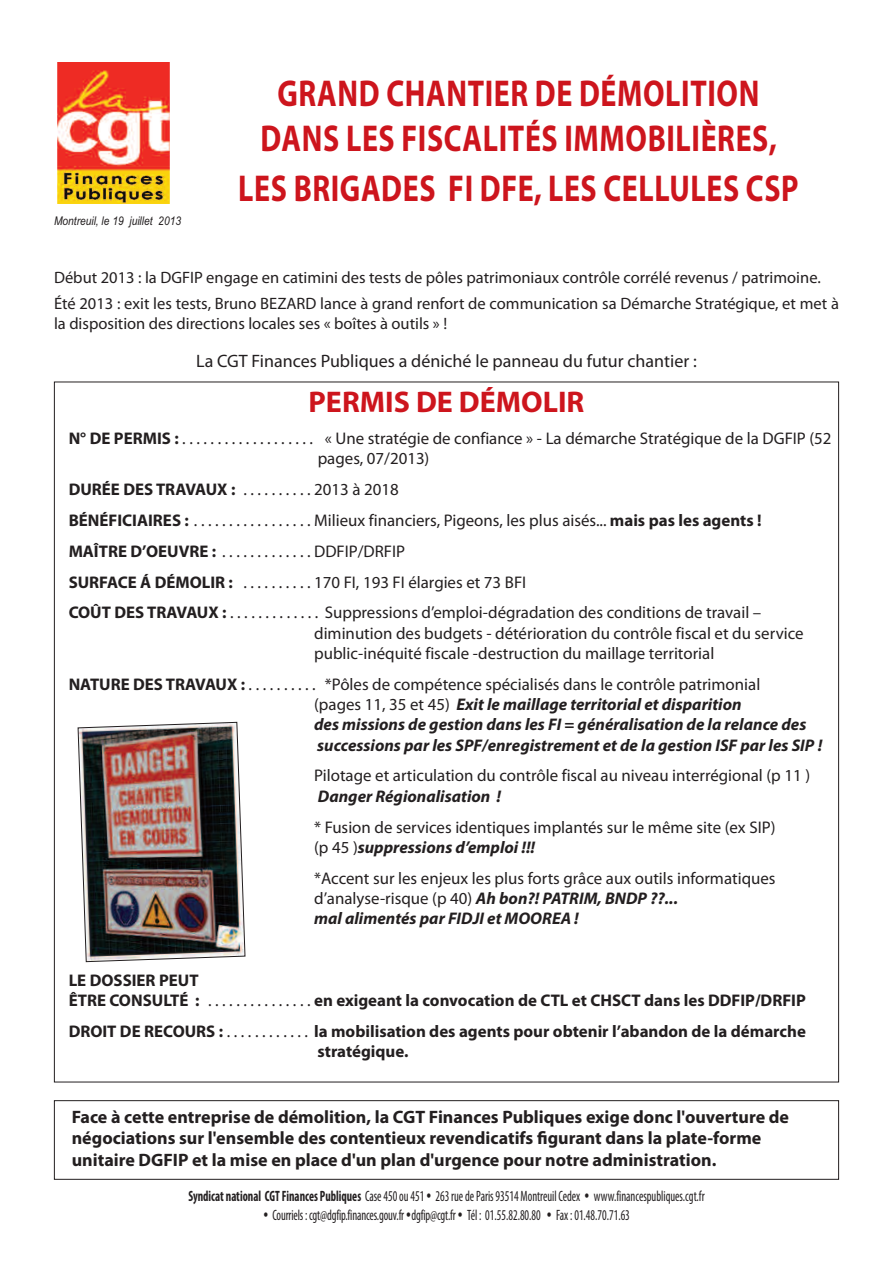
<style>
.page{position:relative;width:893px;height:1263px;background:#fff}
.page>*{position:absolute;margin:0;border:0;box-sizing:border-box;transform-origin:0 0}
.t1{font:700 37.5px/45px "Myriad Pro";letter-spacing:.02em;color:#cd151d;text-align:center;scale:.8 1}
.t2{font:700 30px "Myriad Pro";color:#cd151d}
.t3{font:700 18px/21.6px "Myriad Pro";color:#231f20}
.t4{font:18px "Myriad Pro";color:#231f20}
.t5{font:16.8px/20.2px "Myriad Pro";color:#231f20}
.t6{font:italic 700 16.8px/20.2px "Myriad Pro";color:#231f20}
.t7{font:700 16.8px/20.2px "Myriad Pro";color:#231f20}
.t8{font:16.5px/26.2px "Myriad Pro";color:#231f20}
.t9{font:condensed 15px/18.3px "Myriad Pro";color:#231f20;scale:.8 1}
.t10{font:italic 12px "Arial";color:#231f20;scale:.85 1}
.s1{font-weight:700}
.s2{font-style:normal}
.s3{font-weight:400;font-style:normal}
.s4{font-weight:700;font-style:italic}
.s5{font-weight:400}
</style>
<div class="page">
<img style="left:58px;top:63px;width:111px;height:140px">
<div style="left:54px;top:59px;width:119px;height:148px;border:3px solid #fff"></div>
<div style="left:54px;top:1100px;width:785px;height:80px;border:1px solid #231f20"></div>
<img style="left:77px;top:721px;width:169px;height:241px">
<p class="t10" style="left:54px;top:213px;width:151px">Montreuil, le 19 juillet 2013</p>
<h1 class="t1" style="left:261px;top:74px;width:647px">GRAND CHANTIER DE DÉMOLITION<br>DANS LES FISCALITÉS IMMOBILIÈRES,</h1>
<h1 class="t1" style="left:238px;top:169px;width:702px">LES BRIGADES FI DFE, LES CELLULES CSP</h1>
<p class="t8" style="left:54px;top:265px;width:786px">Début 2013 : la DGFIP engage en catimini des tests de pôles patrimoniaux contrôle corrélé revenus / patrimoine.<br>Été 2013 : exit les tests, Bruno BEZARD lance à grand renfort de communication sa Démarche Stratégique, et met à</p>
<p class="t8" style="left:54px;top:311px;width:395px">la disposition des directions locales ses « boîtes à outils » !</p>
<p class="t4" style="left:196px;top:355px;width:502px">La CGT Finances Publiques a déniché le panneau du futur chantier :</p>
<h2 class="t2" style="left:309px;top:391px;width:277px">PERMIS DE DÉMOLIR</h2>
<p class="t5" style="left:318px;top:429px;width:515px;text-indent:-249px"><span class="s1">N° DE PERMIS :</span> . . . . . . . . . . . . . . . . . . . « Une stratégie de confiance » - La démarche Stratégique de la DGFIP (52 pages, 07/2013)</p>
<p class="t5" style="left:69px;top:475px;width:694px;line-height:30.9px"><span class="s1">DURÉE DES TRAVAUX :</span> . . . . . . . . . . 2013 à 2018<br><span class="s1">BÉNÉFICIAIRES :</span> . . . . . . . . . . . . . . . . . Milieux financiers, Pigeons, les plus aisés... <span class="s1">mais pas les agents !<br>MAÎTRE D’OEUVRE :</span> . . . . . . . . . . . . . DDFIP/DRFIP<br><span class="s1">SURFACE Á DÉMOLIR :</span> . . . . . . . . . . 170 FI, 193 FI élargies et 73 BFI<br><span class="s1">COÛT DES TRAVAUX :</span> . . . . . . . . . . . . . Suppressions d’emploi-dégradation des conditions de travail –</p>
<p class="t5" style="left:314px;top:624px;width:491px">diminution des budgets - détérioration du contrôle fiscal et du service public-inéquité fiscale -destruction du maillage territorial</p>
<p class="t6" style="left:314px;top:675px;width:510px;text-indent:-245px"><span class="s2">NATURE DES TRAVAUX :</span> <span class="s3">. . . . . . . . . . *Pôles de compétence spécialisés dans le contrôle patrimonial<br>(pages 11, 35 et 45)</span> Exit le maillage territorial et disparition<br>des missions de gestion dans les FI = généralisation de la relance des successions par les SPF/enregistrement et de la gestion ISF par les SIP !</p>
<p class="t5" style="left:314px;top:767px;width:497px">Pilotage et articulation du contrôle fiscal au niveau interrégional (p 11 )</p>
<p class="t6" style="left:318px;top:787px;width:185px">Danger Régionalisation !</p>
<p class="t5" style="left:314px;top:818px;width:463px">* Fusion de services identiques implantés sur le même site (ex SIP) (p 45 )<span class="s4">suppressions d’emploi !!!</span></p>
<p class="t5" style="left:314px;top:869px;width:463px">*Accent sur les enjeux les plus forts grâce aux outils informatiques d’analyse-risque (p 40) <span class="s4">Ah bon?! PATRIM, BNDP ??...<br>mal alimentés par FIDJI et MOOREA !</span></p>
<p class="t7" style="left:69px;top:971px;width:739px">LE DOSSIER PEUT<br>ÊTRE CONSULTÉ : <span class="s5">. . . . . . . . . . . . . . .</span> en exigeant la convocation de CTL et CHSCT dans les DDFIP/DRFIP</p>
<p class="t7" style="left:318px;top:1023px;width:490px;text-indent:-249px">DROIT DE RECOURS : <span class="s5">. . . . . . . . . . . .</span> la mobilisation des agents pour obtenir l’abandon de la démarche stratégique.</p>
<p class="t3" style="left:72px;top:1107px;width:719px">Face à cette entreprise de démolition, la CGT Finances Publiques exige donc l'ouverture de négociations sur l'ensemble des contentieux revendicatifs figurant dans la plate-forme unitaire DGFIP et la mise en place d'un plan d'urgence pour notre administration.</p>
<p class="t9" style="left:272px;top:1188px;width:542px;text-indent:-84px"><span class="s1">Syndicat national CGT Finances Publiques</span> Case 450 ou 451 263 rue de Paris 93514 Montreuil Cedex www.financespubliques.cgt.fr<br>Courriels:cgt@dgfip.finances.gouv.fr dgfip@cgt.fr Tél : 01.55.82.80.80 Fax : 01.48.70.71.63</p>
</div>
